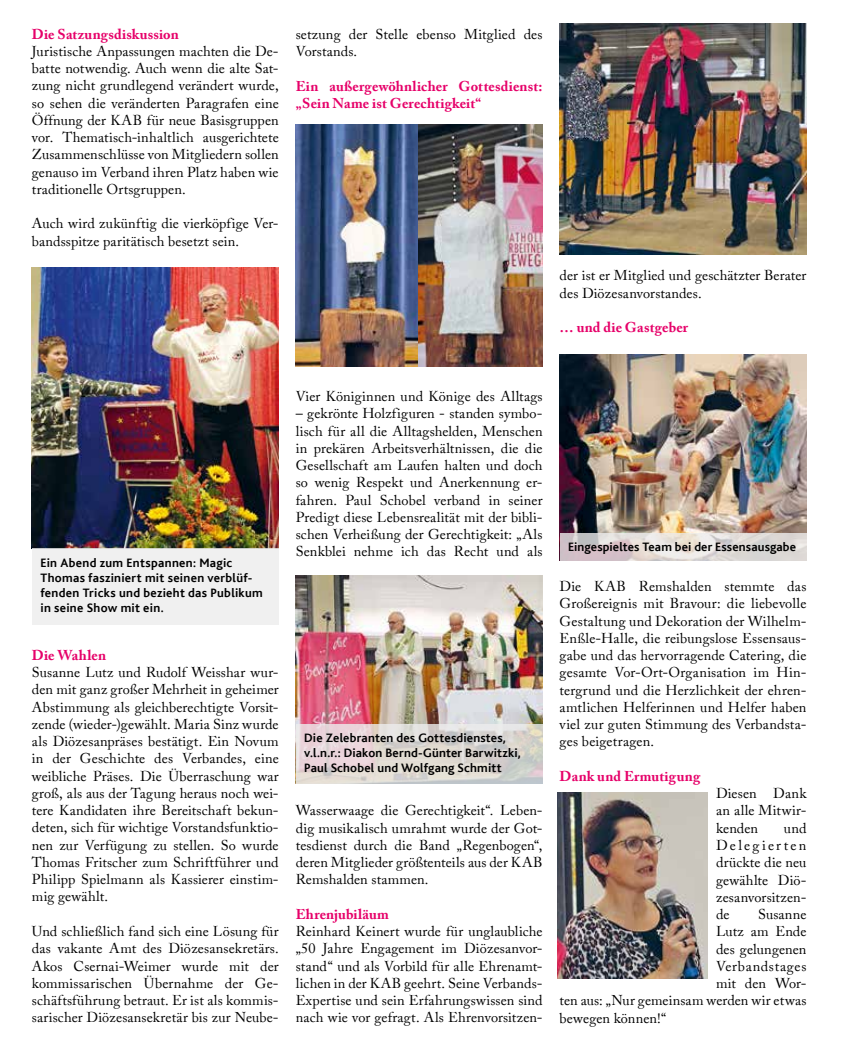
<style>
.page{position:relative;width:849px;height:1040px;background:#fff}
.page>*{position:absolute;margin:0;border:0;box-sizing:border-box;transform-origin:0 0}
.t1{font:14.25px/17.2px "KAB Impuls Caslon Pro";letter-spacing:.01em;color:#000;text-align:justify}
.t2{font:700 14.25px/17.2px "KAB Impuls Caslon Pro";letter-spacing:.01em;color:#e60069}
.t3{font:14.25px "KAB Impuls Caslon Pro";letter-spacing:.05em;color:#000}
.t4{font:700 12.75px/15px "KAB Impuls Bliss";letter-spacing:.015em;color:#000}
</style>
<div class="page">
<img style="left:296px;top:124px;width:122px;height:243px">
<img style="left:418px;top:124px;width:124px;height:243px">
<img style="left:559px;top:23px;width:247px;height:231px">
<img style="left:557px;top:792px;width:150px;height:186px">
<img style="left:32px;top:268px;width:247px;height:280px">
<div style="left:32px;top:548px;width:247px;height:77px;background:#ededed"></div>
<img style="left:296px;top:575px;width:246px;height:149px">
<svg style="left:296px;top:724px;width:246px;height:60px;background:#ddd6d3"></svg>
<img style="left:559px;top:355px;width:247px;height:178px">
<svg style="left:559px;top:533px;width:247px;height:28px;background:#ddd5d4"></svg>
<p class="t2" style="left:32px;top:25px;width:148px">Die Satzungsdiskussion</p>
<p class="t1" style="left:32px;top:42px;width:248px">Juristische Anpassungen machten die De&shy;batte notwendig. Auch wenn die alte Sat&shy;zung nicht grundlegend verändert wurde, so sehen die veränderten Paragrafen eine Öffnung der KAB für neue Basisgruppen vor. Thematisch-inhaltlich ausgerichtete Zusammenschlüsse von Mitgliedern sollen genauso im Verband ihren Platz haben wie traditionelle Ortsgruppen.</p>
<p class="t1" style="left:32px;top:215px;width:248px">Auch wird zukünftig die vierköpfige Ver&shy;bandsspitze paritätisch besetzt sein.</p>
<p class="t1" style="left:296px;top:25px;width:248px">setzung der Stelle ebenso Mitglied des<br>Vorstands.</p>
<p class="t2" style="left:296px;top:77px;width:248px">Ein außergewöhnlicher Gottesdienst: „Sein Name ist Gerechtigkeit“</p>
<p class="t1" style="left:559px;top:267px;width:248px">der ist er Mitglied und geschätzter Berater des Diözesanvorstandes.</p>
<p class="t2" style="left:559px;top:319px;width:130px">… und die Gastgeber</p>
<p class="t4" style="left:40px;top:556px;width:224px">Ein Abend zum Entspannen: Magic<br>Thomas fasziniert mit seinen verblüf&shy;fenden Tricks und bezieht das Publikum in seine Show mit ein.</p>
<p class="t2" style="left:32px;top:646px;width:76px">Die Wahlen</p>
<p class="t1" style="left:32px;top:663px;width:248px">Susanne Lutz und Rudolf Weisshar wur&shy;den mit ganz großer Mehrheit in geheimer Abstimmung als gleichberechtigte Vorsit&shy;zende (wieder-)gewählt. Maria Sinz wurde als Diözesanpräses bestätigt. Ein Novum in der Geschichte des Verbandes, eine weibliche Präses. Die Überraschung war groß, als aus der Tagung heraus noch wei&shy;tere Kandidaten ihre Bereitschaft bekun&shy;deten, sich für wichtige Vorstandsfunktio&shy;nen zur Verfügung zu stellen. So wurde Thomas Fritscher zum Schriftführer und Philipp Spielmann als Kassierer einstim&shy;mig gewählt.</p>
<p class="t1" style="left:32px;top:922px;width:248px">Und schließlich fand sich eine Lösung für das vakante Amt des Diözesansekretärs.<br>Akos Csernai-Weimer wurde mit der kommissarischen Übernahme der Ge&shy;schäftsführung betraut. Er ist als kommis&shy;sarischer Diözesansekretär bis zur Neube-</p>
<p class="t1" style="left:296px;top:387px;width:248px">Vier Königinnen und Könige des Alltags</p>
<p class="t1" style="left:296px;top:405px;width:248px">– gekrönte Holzfiguren - standen symbo&shy;lisch für all die Alltagshelden, Menschen in prekären Arbeitsverhältnissen, die die Gesellschaft am Laufen halten und doch so wenig Respekt und Anerkennung er&shy;fahren. Paul Schobel verband in seiner Predigt diese Lebensrealität mit der bibli&shy;schen Verheißung der Gerechtigkeit: „Als Senkblei nehme ich das Recht und als</p>
<p class="t4" style="left:304px;top:731px;width:218px">Die Zelebranten des Gottesdienstes, v.l.n.r.: Diakon Bernd-Günter Barwitzki,<br>Paul Schobel und Wolfgang Schmitt</p>
<p class="t1" style="left:296px;top:802px;width:248px">Wasserwaage die Gerechtigkeit“. Leben&shy;dig musikalisch umrahmt wurde der Got&shy;tesdienst durch die Band „Regenbogen“, deren Mitglieder größtenteils aus der KAB Remshalden stammen.</p>
<p class="t2" style="left:296px;top:905px;width:95px">Ehrenjubiläum</p>
<p class="t1" style="left:296px;top:922px;width:248px">Reinhard Keinert wurde für unglaubliche „50 Jahre Engagement im Diözesanvor&shy;stand“ und als Vorbild für alle Ehrenamt&shy;lichen in der KAB geehrt. Seine Verbands-Expertise und sein Erfahrungswissen sind nach wie vor gefragt. Als Ehrenvorsitzen-</p>
<p class="t4" style="left:568px;top:539px;width:229px">Eingespieltes Team bei der Essensausgabe</p>
<p class="t1" style="left:559px;top:577px;width:248px">Die KAB Remshalden stemmte das Großereignis mit Bravour: die liebevolle Gestaltung und Dekoration der Wilhelm-Enßle-Halle, die reibungslose Essensaus&shy;gabe und das hervorragende Catering, die gesamte Vor-Ort-Organisation im Hin&shy;tergrund und die Herzlichkeit der ehren&shy;amtlichen Helferinnen und Helfer haben viel zur guten Stimmung des Verbandsta&shy;ges beigetragen.</p>
<p class="t2" style="left:559px;top:767px;width:142px">Dank und Ermutigung</p>
<p class="t1" style="left:715px;top:784px;width:92px">Diesen Dank an alle Mitwir&shy;kenden</p>
<p class="t1" style="left:715px;top:819px;width:92px;text-indent:68px">und Delegierten drückte die neu gewählte Diö&shy;zesanvorsitzen&shy;de</p>
<p class="t1" style="left:757px;top:905px;width:50px">Susanne</p>
<p class="t1" style="left:715px;top:922px;width:92px">Lutz am Ende</p>
<p class="t1" style="left:715px;top:940px;width:92px">des gelungenen</p>
<p class="t3" style="left:715px;top:957px;width:92px">Verbandstages</p>
<p class="t1" style="left:715px;top:974px;width:92px">mit den Wor-</p>
<p class="t1" style="left:559px;top:992px;width:248px">ten aus: „Nur gemeinsam werden wir etwas</p>
<p class="t1" style="left:559px;top:1009px;width:108px">bewegen können!“</p>
</div>
